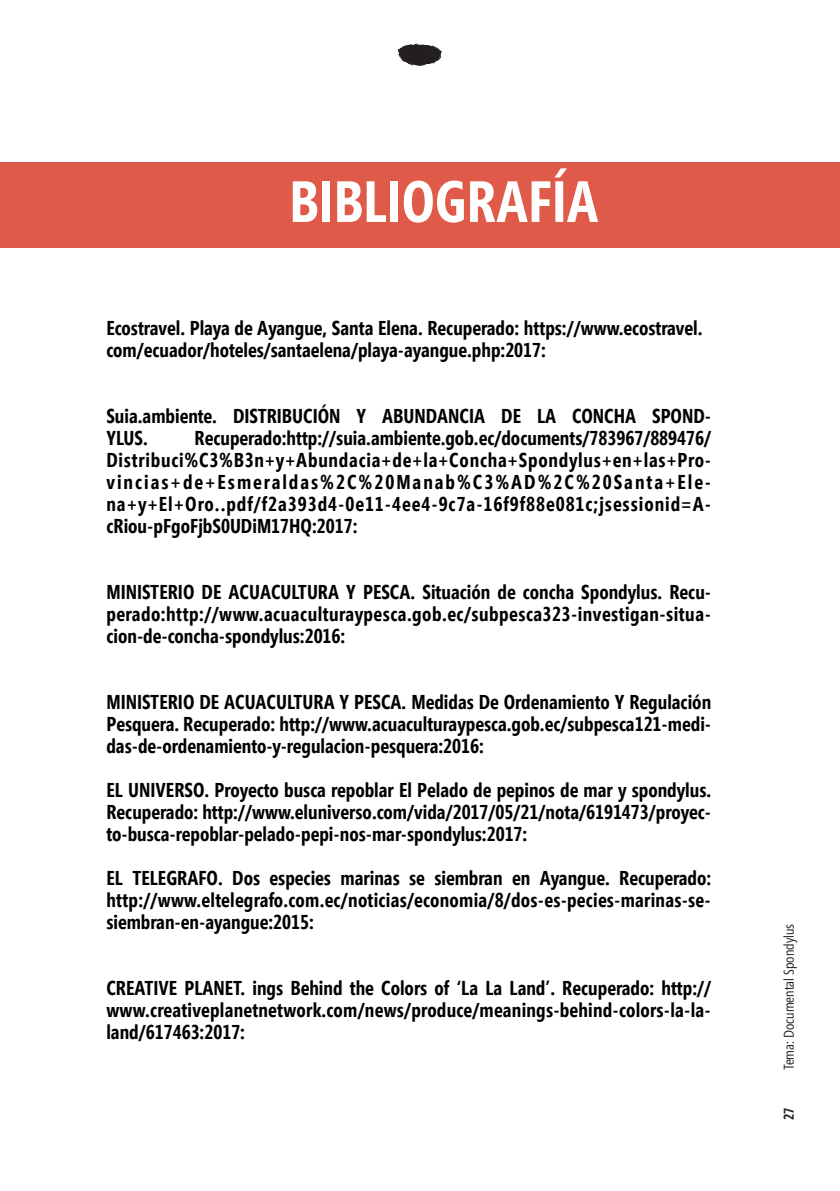
<style>
.page{position:relative;width:840px;height:1191px;background:#fff}
.page>*{position:absolute;margin:0;border:0;box-sizing:border-box;transform-origin:0 0}
.t1{font:700 58px "Segoe Condensed";color:#fff}
.t2{font:700 20px/22px "Segoe Condensed";color:#000;text-align:justify}
.t3{font:14px "Segoe Condensed";color:#231f20}
.t4{font:700 14px "Segoe Condensed";color:#231f20}
</style>
<div class="page">
<svg style="left:398px;top:44px;width:44px;height:21px"></svg>
<div style="left:0;top:163px;width:839px;height:85px;background:#df5a49"></div>
<p class="t1" style="left:289px;top:166px;width:311px">BIBLIOGRAFÍA</p>
<p class="t2" style="left:106px;top:316px;width:597px">Ecostravel. Playa de Ayangue, Santa Elena. Recuperado: https://www.ecostravel.</p>
<p class="t2" style="left:106px;top:338px;width:441px">com/ecuador/hoteles/santaelena/playa-ayangue.php:2017:</p>
<p class="t2" style="left:106px;top:404px;width:606px">Suia.ambiente. DISTRIBUCIÓN Y ABUNDANCIA DE LA CONCHA SPOND-<br>YLUS.</p>
<p class="t2" style="left:106px;top:426px;width:606px;text-indent:88px">Recuperado:http://suia.ambiente.gob.ec/documents/783967/889476/ Distribuci%C3%B3n+y+Abundacia+de+la+Concha+Spondylus+en+las+Pro&shy;vincias+de+Esmeraldas%2C%20Manab%C3%AD%2C%20Santa+Ele&shy;na+y+El+Oro..pdf/f2a393d4-0e11-4ee4-9c7a-16f9f88e081c;jsessionid=A&shy;cRiou-pFgoFjbS0UDiM17HQ:2017:</p>
<p class="t2" style="left:106px;top:580px;width:606px">MINISTERIO DE ACUACULTURA Y PESCA. Situación de concha Spondylus. Recu&shy;perado:http://www.acuaculturaypesca.gob.ec/subpesca323-investigan-situa&shy;cion-de-concha-spondylus:2016:</p>
<p class="t2" style="left:106px;top:690px;width:606px">MINISTERIO DE ACUACULTURA Y PESCA. Medidas De Ordenamiento Y Regulación Pesquera. Recuperado: http://www.acuaculturaypesca.gob.ec/subpesca121-medi&shy;das-de-ordenamiento-y-regulacion-pesquera:2016:</p>
<p class="t2" style="left:106px;top:778px;width:606px">EL UNIVERSO. Proyecto busca repoblar El Pelado de pepinos de mar y spondylus.<br>Recuperado: http://www.eluniverso.com/vida/2017/05/21/nota/6191473/proyec&shy;to-busca-repoblar-pelado-pepi-nos-mar-spondylus:2017:</p>
<p class="t2" style="left:106px;top:866px;width:606px">EL TELEGRAFO. Dos especies marinas se siembran en Ayangue. Recuperado: http://www.eltelegrafo.com.ec/noticias/economia/8/dos-es-pecies-marinas-se&shy;siembran-en-ayangue:2015:</p>
<p class="t2" style="left:106px;top:976px;width:606px">CREATIVE PLANET. ings Behind the Colors of ‘La La Land’. Recuperado: http:// www.creativeplanetnetwork.com/news/produce/meanings-behind-colors-la-la&shy;land/617463:2017:</p>
<p class="t3" style="left:779px;top:1070px;width:148px;rotate:-90deg">Tema: Documental Spondylus</p>
<p class="t4" style="left:779px;top:1120px;width:14px;rotate:-90deg">27</p>
</div>
